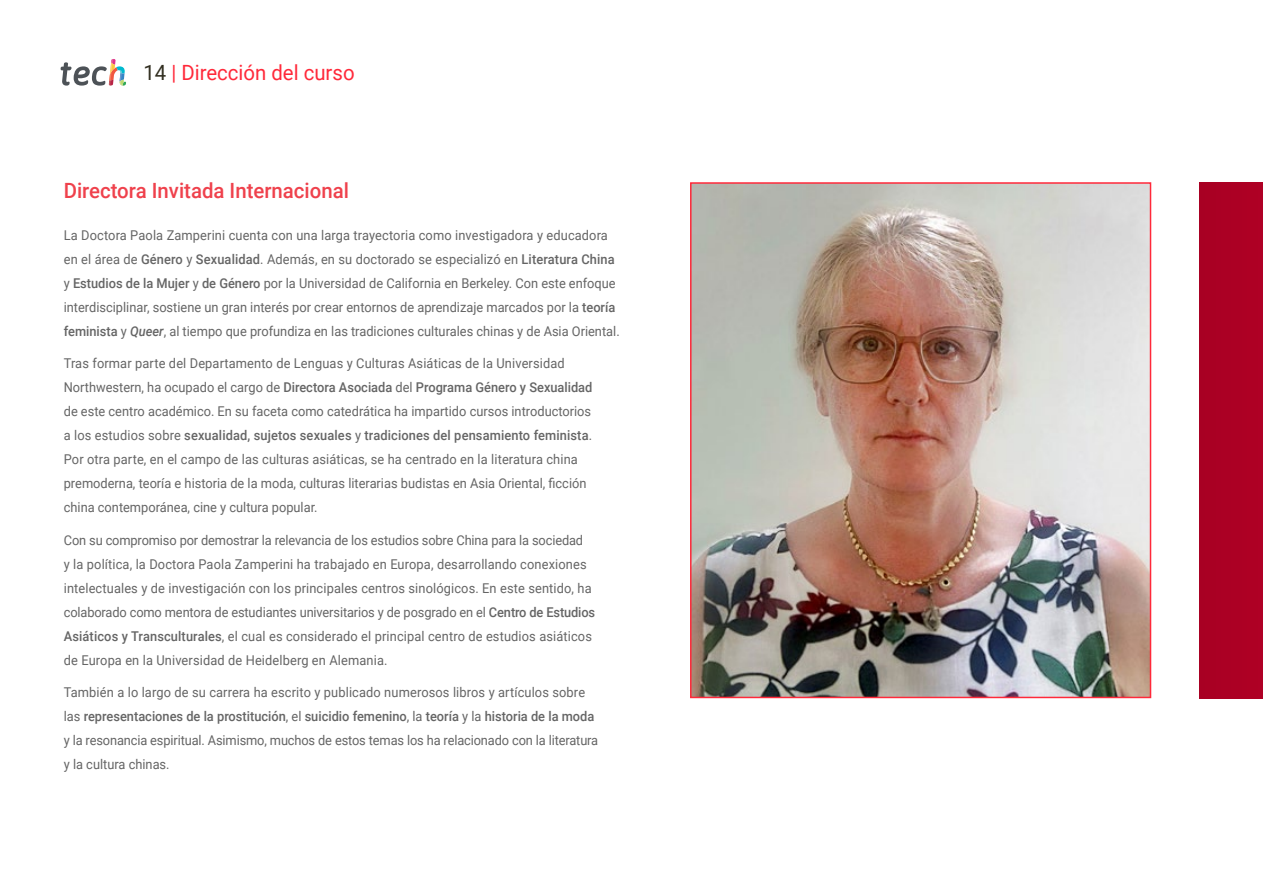
<style>
.page{position:relative;width:1263px;height:893px;background:#fff}
.page>*{position:absolute;margin:0;border:0;box-sizing:border-box;transform-origin:0 0}
.t1{font:500 21px "Roboto";color:#ef414c}
.t2{font:21px "Roboto";color:#ff293a}
.t3{font:13.5px/24px "Roboto";color:#656565;scale:.95 1}
.s1{color:#312e20}
.s2{font-weight:500}
.s3{font-weight:500;font-style:italic}
</style>
<div class="page">
<div style="left:1199px;top:182px;width:64px;height:516px;background:#ab0024"></div>
<svg style="left:61px;top:59px;width:65px;height:27px"></svg>
<img style="left:693px;top:185px;width:455px;height:510px">
<div style="left:690px;top:182px;width:461px;height:516px;border:2px solid #ff293a"></div>
<h1 class="t2" style="left:144px;top:57px;width:213px"><span class="s1">14</span> | Dirección del curso</h1>
<h1 class="t1" style="left:64px;top:176px;width:287px">Directora Invitada Internacional</h1>
<p class="t3" style="left:64px;top:222px;width:587px">La Doctora Paola Zamperini cuenta con una larga trayectoria como investigadora y educadora en el área de <span class="s2">Género</span> y <span class="s2">Sexualidad</span>. Además, en su doctorado se especializó en <span class="s2">Literatura China </span>y <span class="s2">Estudios de la Mujer</span> y <span class="s2">de Género</span> por la Universidad de California en Berkeley. Con este enfoque interdisciplinar, sostiene un gran interés por crear entornos de aprendizaje marcados por la <span class="s2">teoría feminista</span> y <span class="s3">Queer</span>, al tiempo que profundiza en las tradiciones culturales chinas y de Asia Oriental.</p>
<p class="t3" style="left:64px;top:351px;width:558px">Tras formar parte del Departamento de Lenguas y Culturas Asiáticas de la Universidad Northwestern, ha ocupado el cargo de <span class="s2">Directora Asociada</span> del <span class="s2">Programa Género y Sexualidad </span>de este centro académico. En su faceta como catedrática ha impartido cursos introductorios a los estudios sobre <span class="s2">sexualidad, sujetos sexuales</span> y <span class="s2">tradiciones del pensamiento feminista</span>.<br>Por otra parte, en el campo de las culturas asiáticas, se ha centrado en la literatura china premoderna, teoría e historia de la moda, culturas literarias budistas en Asia Oriental, ficción china contemporánea, cine y cultura popular.</p>
<p class="t3" style="left:64px;top:527px;width:561px">Con su compromiso por demostrar la relevancia de los estudios sobre China para la sociedad<br>y la política, la Doctora Paola Zamperini ha trabajado en Europa, desarrollando conexiones intelectuales y de investigación con los principales centros sinológicos. En este sentido, ha colaborado como mentora de estudiantes universitarios y de posgrado en el <span class="s2">Centro de Estudios Asiáticos y Transculturales</span>, el cual es considerado el principal centro de estudios asiáticos de Europa en la Universidad de Heidelberg en Alemania.</p>
<p class="t3" style="left:64px;top:680px;width:564px">También a lo largo de su carrera ha escrito y publicado numerosos libros y artículos sobre las <span class="s2">representaciones de la prostitución</span>, el <span class="s2">suicidio femenino</span>, la <span class="s2">teoría</span> y la <span class="s2">historia de la moda </span>y la resonancia espiritual. Asimismo, muchos de estos temas los ha relacionado con la literatura y la cultura chinas.</p>
</div>
